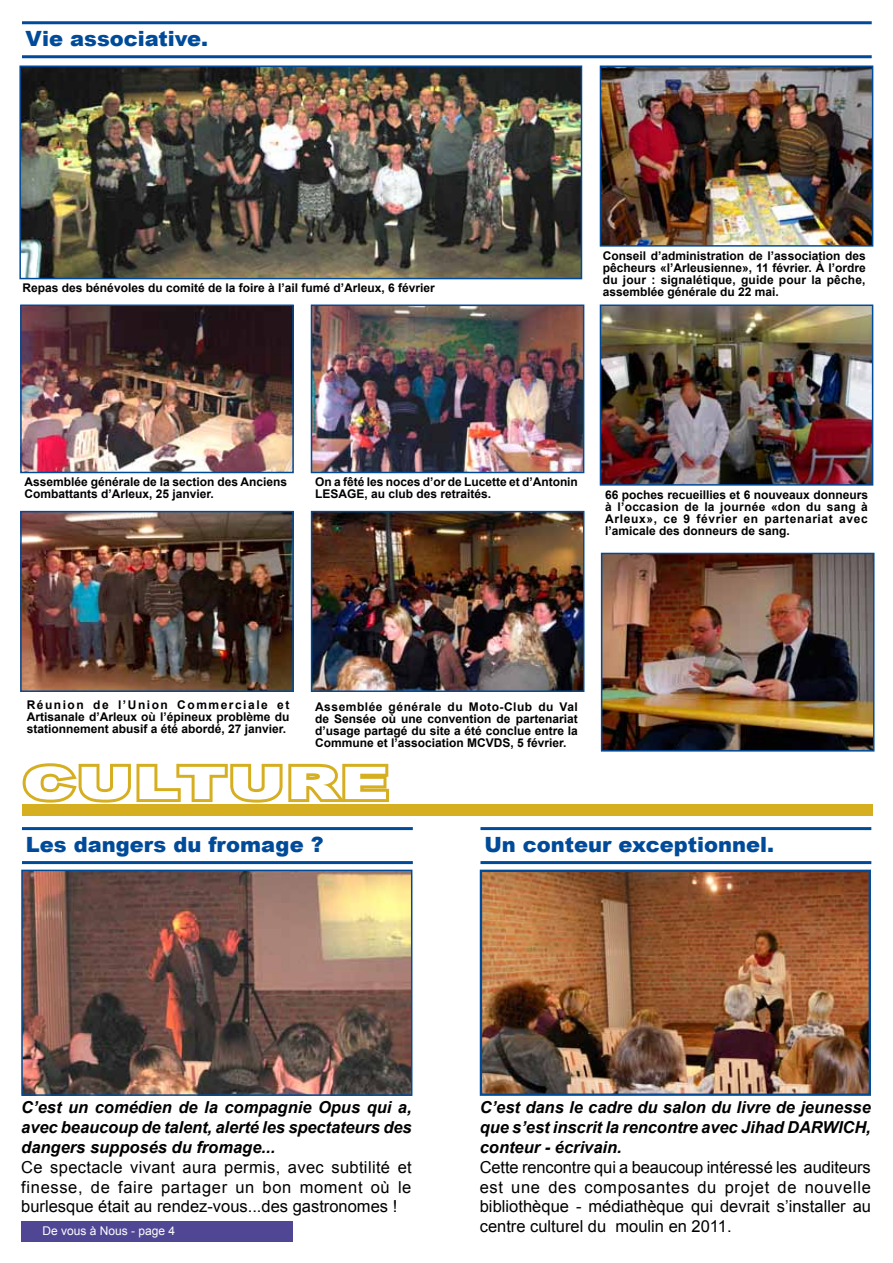
<style>
.page{position:relative;width:893px;height:1263px;background:#fff}
.page>*{position:absolute;margin:0;border:0;box-sizing:border-box;transform-origin:0 0}
.t1{font:900 45px "Arial";letter-spacing:.025em;color:#fff;scale:1.5 1}
.t2{font:900 21px "Arial";color:#004b99}
.t3{font:16.5px/19.8px "Arial";color:#000;text-align:justify}
.t4{font:italic 700 16.5px/19.8px "Arial";letter-spacing:-.005em;color:#000;text-align:justify}
.t5{font:700 12px/12px "Arial";color:#000;text-align:justify}
.t6{font:12px "Arial";color:#fff}
</style>
<div class="page">
<div style="left:21px;top:1221px;width:272px;height:21px;background:#4f4794"></div>
<svg style="left:22px;top:763px;width:367px;height:40px"></svg>
<div style="left:22px;top:804px;width:851px;height:12px;background:#d6af21"></div>
<hr style="left:22px;top:827px;width:391px;height:3px;background:#004b99">
<hr style="left:22px;top:861px;width:391px;height:3px;background:#004b99">
<img style="left:24px;top:873px;width:385px;height:220px">
<div style="left:21px;top:870px;width:391px;height:226px;border:2px solid #004b99"></div>
<img style="left:483px;top:873px;width:385px;height:220px">
<div style="left:480px;top:870px;width:391px;height:226px;border:2px solid #004b99"></div>
<hr style="left:480px;top:827px;width:391px;height:3px;background:#004b99">
<hr style="left:480px;top:861px;width:391px;height:3px;background:#004b99">
<img style="left:23px;top:307px;width:268px;height:163px">
<div style="left:20px;top:304px;width:274px;height:169px;border:2px solid #004b99"></div>
<img style="left:314px;top:307px;width:267px;height:163px">
<div style="left:311px;top:304px;width:273px;height:169px;border:2px solid #004b99"></div>
<img style="left:603px;top:307px;width:267px;height:176px">
<div style="left:600px;top:304px;width:273px;height:182px;border:2px solid #004b99"></div>
<img style="left:604px;top:556px;width:267px;height:192px">
<div style="left:601px;top:553px;width:273px;height:198px;border:2px solid #004b99"></div>
<img style="left:23px;top:514px;width:268px;height:175px">
<div style="left:20px;top:511px;width:274px;height:181px;border:2px solid #004b99"></div>
<img style="left:314px;top:514px;width:267px;height:175px">
<div style="left:311px;top:511px;width:273px;height:181px;border:2px solid #004b99"></div>
<img style="left:603px;top:69px;width:267px;height:175px">
<div style="left:600px;top:66px;width:273px;height:181px;border:2px solid #004b99"></div>
<img style="left:22px;top:69px;width:557px;height:207px">
<div style="left:19px;top:66px;width:563px;height:213px;border:2px solid #004b99"></div>
<hr style="left:22px;top:21px;width:850px;height:3px;background:#004b99">
<hr style="left:22px;top:55px;width:850px;height:3px;background:#004b99">
<h2 class="t2" style="left:26px;top:24px;width:184px">Vie associative.</h2>
<p class="t5" style="left:603px;top:250px;width:264px">Conseil d’administration de l’association des pêcheurs «l’Arleusienne», 11 février. À l’ordre du jour : signalétique, guide pour la pêche,</p>
<p class="t5" style="left:23px;top:282px;width:414px">Repas des bénévoles du comité de la foire à l’ail fumé d’Arleux, 6 février</p>
<p class="t5" style="left:603px;top:286px;width:178px">assemblée générale du 22 mai.</p>
<p class="t5" style="left:24px;top:476px;width:264px">Assemblée générale de la section des Anciens<br>Combattants d’Arleux, 25 janvier.</p>
<p class="t5" style="left:315px;top:476px;width:264px">On a fêté les noces d’or de Lucette et d’Antonin<br>LESAGE, au club des retraités.</p>
<p class="t5" style="left:605px;top:489px;width:264px">66 poches recueillies et 6 nouveaux donneurs à l’occasion de la journée «don du sang à Arleux», ce 9 février en partenariat avec l’amicale des donneurs de sang.</p>
<p class="t5" style="left:27px;top:699px;width:264px">Réunion de l’Union Commerciale et Artisanale d’Arleux où l’épineux problème du stationnement abusif a été abordé, 27 janvier.</p>
<p class="t5" style="left:315px;top:701px;width:264px">Assemblée générale du Moto-Club du Val de Sensée où une convention de partenariat d’usage partagé du site a été conclue entre la Commune et l’association MCVDS, 5 février.</p>
<h1 class="t1" style="left:22px;top:750px;width:246px">CULTURE</h1>
<h2 class="t2" style="left:26px;top:829px;width:299px">Les dangers du fromage ?</h2>
<h2 class="t2" style="left:484px;top:829px;width:291px">Un conteur exceptionnel.</h2>
<h3 class="t4" style="left:21px;top:1098px;width:392px">C’est un comédien de la compagnie Opus qui a, avec beaucoup de talent, alerté les spectateurs des dangers supposés du fromage...</h3>
<h3 class="t3" style="left:21px;top:1157px;width:392px">Ce spectacle vivant aura permis, avec subtilité et finesse, de faire partager un bon moment où le burlesque était au rendez-vous...des gastronomes !</h3>
<p class="t6" style="left:43px;top:1223px;width:134px">De vous à Nous - page 4</p>
<h3 class="t4" style="left:480px;top:1098px;width:393px">C’est dans le cadre du salon du livre de jeunesse que s’est inscrit la rencontre avec Jihad DARWICH, conteur - écrivain.</h3>
<h3 class="t3" style="left:480px;top:1157px;width:393px">Cette rencontre qui a beaucoup intéressé les auditeurs est une des composantes du projet de nouvelle bibliothèque - médiathèque qui devrait s’installer au centre culturel du moulin en 2011.</h3>
</div>
